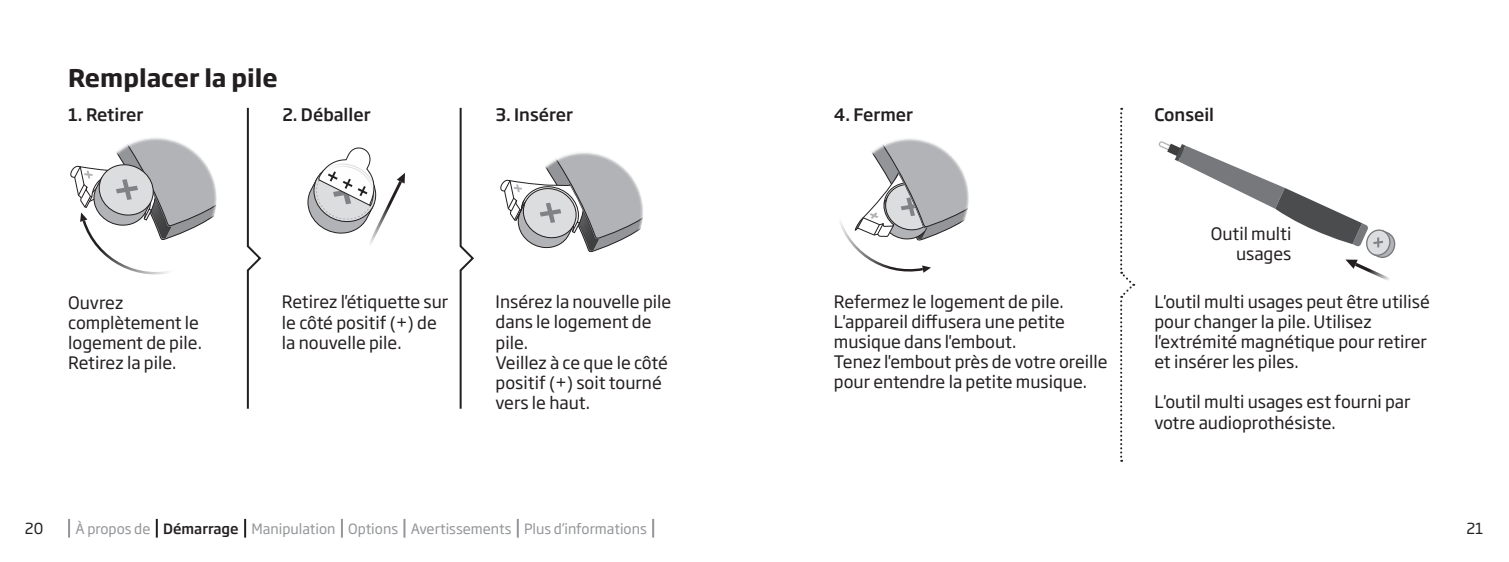
<style>
.page{position:relative;width:1509px;height:562px;background:#fff}
.page>*{position:absolute;margin:0;border:0;box-sizing:border-box;transform-origin:0 0}
.t1{font:700 24px "Soho Gothic Pro";color:#231f20}
.t2{font:17px/20px "Soho Gothic Pro";color:#231f20}
.t3{font:500 17px "Soho Gothic Pro";color:#231f20}
.t4{font:15px "Soho Gothic Pro";color:#231f20}
.t5{font:14px "Soho Gothic Pro";color:#939598}
.s1{font-weight:500;color:#231f20}
</style>
<div class="page">
<svg style="left:246px;top:107px;width:16px;height:302px"></svg>
<svg style="left:459px;top:107px;width:15px;height:302px"></svg>
<svg style="left:1120px;top:108px;width:14px;height:353px"></svg>
<svg style="left:307px;top:148px;width:98px;height:97px"></svg>
<svg style="left:500px;top:153px;width:143px;height:99px"></svg>
<svg style="left:70px;top:138px;width:147px;height:137px"></svg>
<svg style="left:840px;top:139px;width:129px;height:134px"></svg>
<svg style="left:1158px;top:141px;width:236px;height:139px"></svg>
<svg style="left:68px;top:518px;width:2px;height:19px"></svg>
<svg style="left:156px;top:518px;width:2px;height:19px"></svg>
<svg style="left:244px;top:518px;width:2px;height:19px"></svg>
<svg style="left:341px;top:518px;width:2px;height:19px"></svg>
<svg style="left:403px;top:518px;width:2px;height:19px"></svg>
<svg style="left:516px;top:518px;width:2px;height:19px"></svg>
<svg style="left:652px;top:518px;width:2px;height:19px"></svg>
<h1 class="t1" style="left:68px;top:59px;width:211px">Remplacer la pile</h1>
<p class="t3" style="left:68px;top:101px;width:77px">1. Retirer</p>
<p class="t3" style="left:282px;top:101px;width:90px">2. Déballer</p>
<p class="t3" style="left:495px;top:101px;width:79px">3. Insérer</p>
<p class="t3" style="left:833px;top:101px;width:81px">4. Fermer</p>
<p class="t3" style="left:1154px;top:101px;width:61px">Conseil</p>
<p class="t2" style="left:1210px;top:222px;width:82px;text-align:right">Outil multi usages</p>
<p class="t2" style="left:68px;top:291px;width:135px">Ouvrez complètement le logement de pile.<br>Retirez la pile.</p>
<p class="t2" style="left:282px;top:291px;width:168px">Retirez l'étiquette sur le côté positif (+) de la nouvelle pile.</p>
<p class="t2" style="left:495px;top:291px;width:177px">Insérez la nouvelle pile dans le logement de pile.<br>Veillez à ce que le côté positif (+) soit tourné vers le haut.</p>
<p class="t2" style="left:833px;top:291px;width:275px">Refermez le logement de pile.<br>L'appareil diffusera une petite musique dans l'embout.<br>Tenez l'embout près de votre oreille pour entendre la petite musique.</p>
<p class="t2" style="left:1154px;top:291px;width:277px">L'outil multi usages peut être utilisé pour changer la pile. Utilisez l'extrémité magnétique pour retirer et insérer les piles.</p>
<p class="t2" style="left:1154px;top:391px;width:258px">L'outil multi usages est fourni par votre audioprothésiste.</p>
<p class="t4" style="left:25px;top:516px;width:20px">20</p>
<p class="t5" style="left:75px;top:517px;width:573px">À propos de <span class="s1">Démarrage</span> Manipulation Options Avertissements Plus d’informations</p>
<p class="t4" style="left:1465px;top:516px;width:19px">21</p>
</div>
